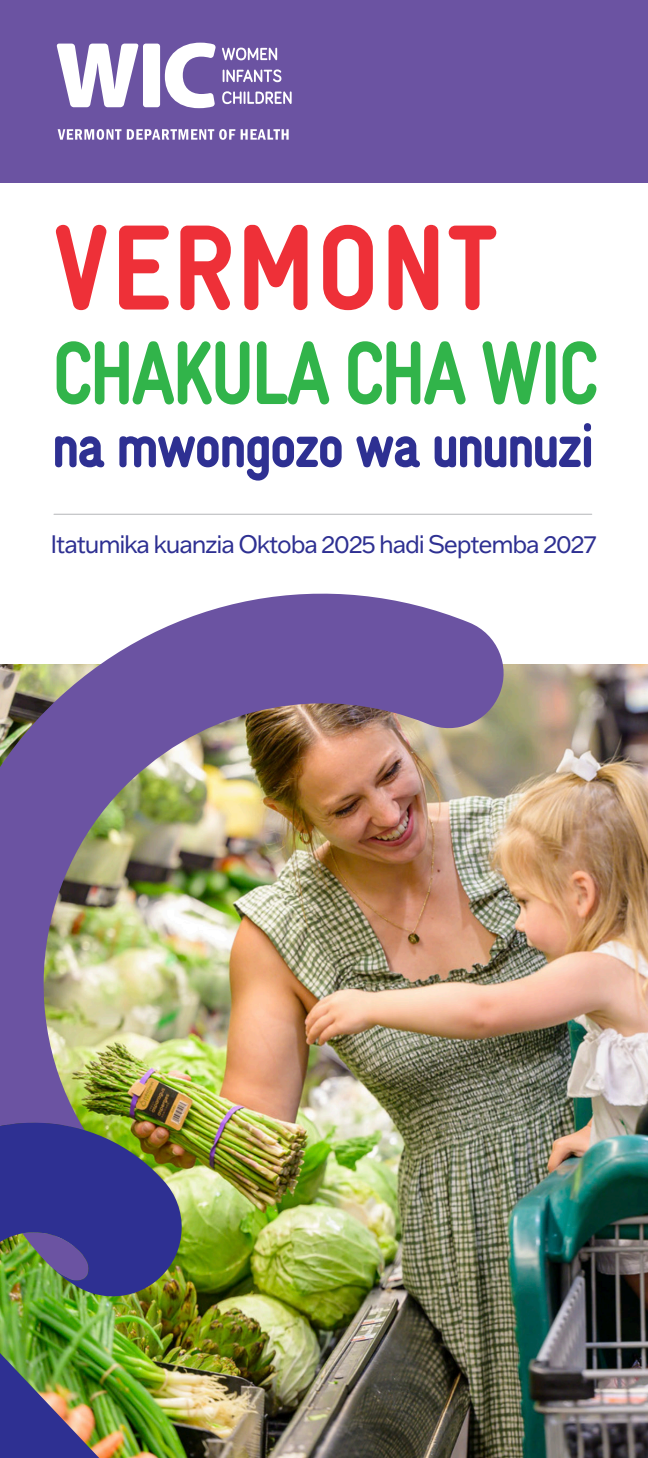
<style>
.page{position:relative;width:648px;height:1458px;background:#fff}
.page>*{position:absolute;margin:0;border:0;box-sizing:border-box;transform-origin:0 0}
.t1{font:900 121.5px "WIC Gravur Condensed";letter-spacing:.01em;color:#ee3038}
.t2{font:900 90px "WIC Gravur Condensed";letter-spacing:-.04em;color:#31b44a;scale:.92 1}
.t3{font:900 63px "WIC Gravur Condensed";letter-spacing:-.04em;color:#2e3092}
.t4{font:24.75px "Franklin Gothic ATF";letter-spacing:-.05em;color:#2e3092}
</style>
<div class="page">
<div style="left:0;top:0;width:648px;height:182px;background:#6b53a2"></div>
<hr style="left:54px;top:514px;width:538px;height:1px;background:#bcbdc0">
<svg style="left:57px;top:44px;width:82px;height:63px"></svg>
<div style="left:143px;top:44px;width:17px;height:63px;background:#fff;border-radius:3px"></div>
<svg style="left:165px;top:43px;width:51px;height:65px"></svg>
<svg style="left:241px;top:129px;width:48px;height:11px"></svg>
<svg style="left:58px;top:129px;width:177px;height:11px"></svg>
<svg style="left:222px;top:48px;width:55px;height:12px"></svg>
<svg style="left:223px;top:69px;width:58px;height:13px"></svg>
<svg style="left:222px;top:91px;width:70px;height:13px"></svg>
<img style="left:189px;top:664px;width:459px;height:794px">
<img style="left:0;top:593px;width:511px;height:695px">
<img style="left:0;top:1104px;width:189px;height:354px">
<p class="t1" style="left:52px;top:200px;width:447px">VERMONT</p>
<p class="t2" style="left:52px;top:323px;width:596px">CHAKULA CHA WIC</p>
<p class="t3" style="left:52px;top:410px;width:545px">na mwongozo wa ununuzi</p>
<p class="t4" style="left:51px;top:528px;width:547px">Itatumika kuanzia Oktoba 2025 hadi Septemba 2027</p>
</div>
